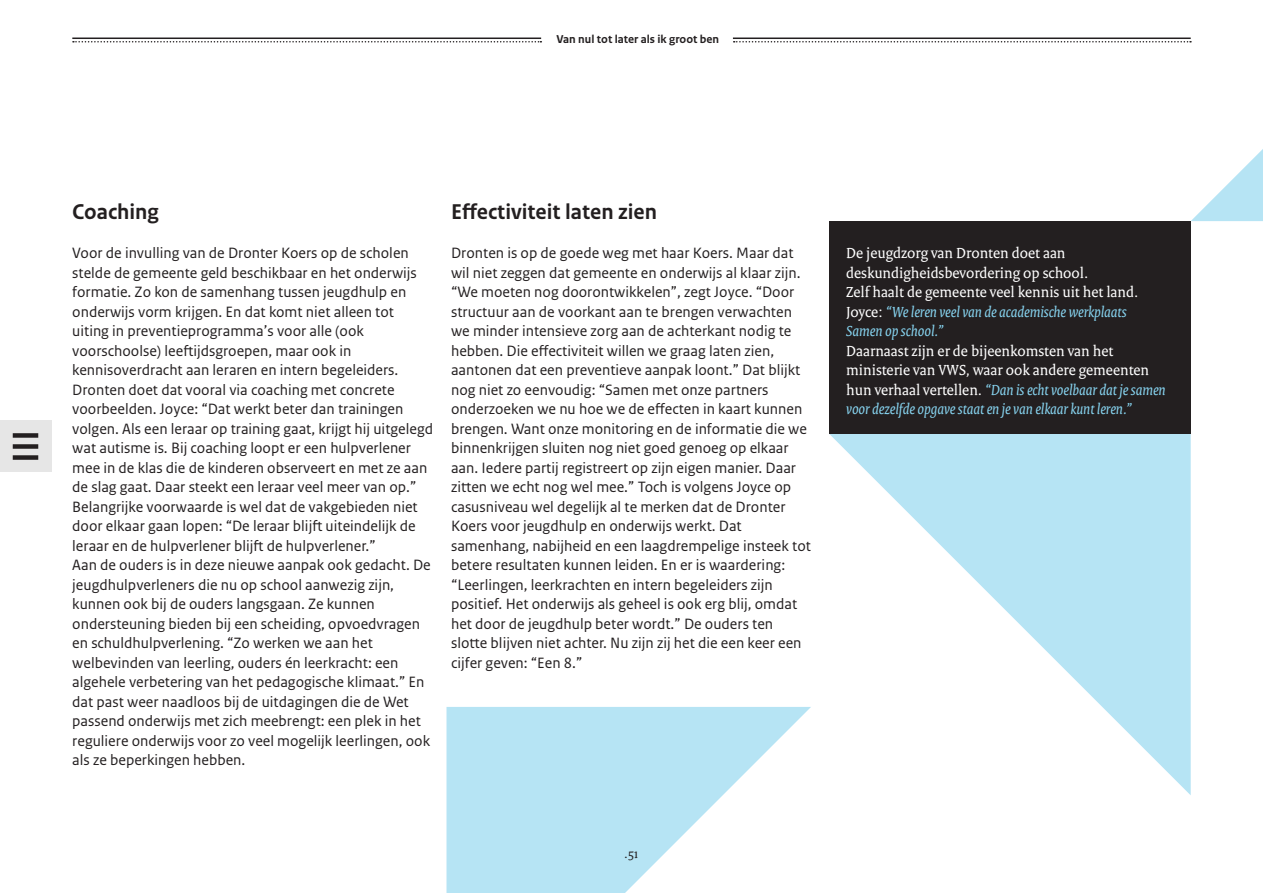
<style>
.page{position:relative;width:1263px;height:893px;background:#fff}
.page>*{position:absolute;margin:0;border:0;box-sizing:border-box;transform-origin:0 0}
.t1{font:700 22.5px "Rijksoverheid Sans Text";color:#231f20}
.t2{font:15.75px/19.5px "Rijksoverheid Sans Text";color:#231f20}
.t3{font:15.75px/19.5px "Rijksoverheid Serif";color:#fff}
.t4{font:13.5px "Rijksoverheid Serif";color:#231f20}
.t5{font:700 12px "Rijksoverheid Sans Text";color:#231f20}
.s1{font-style:italic;color:#86d2ee}
</style>
<div class="page">
<svg style="left:446px;top:707px;width:365px;height:186px;fill:#b6e4f4"></svg>
<hr style="left:72px;top:38px;width:469px;height:1px;background:#231f20">
<svg style="left:73px;top:41px;width:468px;height:2px"></svg>
<hr style="left:733px;top:38px;width:458px;height:1px;background:#231f20">
<svg style="left:734px;top:37px;width:529px;height:184px"></svg>
<hr style="left:1262px;top:421px;width:1px;height:51px;background:#e6e6e6">
<div style="left:0;top:421px;width:51px;height:51px;background:#e6e6e6"></div>
<div style="left:13px;top:433px;width:25px;height:5px;background:#231f20"></div>
<div style="left:13px;top:444px;width:25px;height:5px;background:#231f20"></div>
<div style="left:13px;top:455px;width:25px;height:5px;background:#231f20"></div>
<svg style="left:829px;top:434px;width:362px;height:361px"></svg>
<div style="left:829px;top:221px;width:362px;height:213px;background:#231f20"></div>
<p class="t5" style="left:556px;top:32px;width:164px">Van nul tot later als ik groot ben</p>
<h1 class="t1" style="left:72px;top:199px;width:88px">Coaching</h1>
<p class="t2" style="left:72px;top:244px;width:362px">Voor de invulling van de Dronter Koers op de scholen stelde de gemeente geld beschikbaar en het onderwijs formatie. Zo kon de samenhang tussen jeugdhulp en onderwijs vorm krijgen. En dat komt niet alleen tot uiting in preventieprogramma’s voor alle (ook voorschoolse) leeftijdsgroepen, maar ook in kennisoverdracht aan leraren en intern begeleiders.<br>Dronten doet dat vooral via coaching met concrete voorbeelden. Joyce: “Dat werkt beter dan trainingen volgen. Als een leraar op training gaat, krijgt hij uitgelegd wat autisme is. Bij coaching loopt er een hulpverlener mee in de klas die de kinderen observeert en met ze aan de slag gaat. Daar steekt een leraar veel meer van op.” Belangrijke voorwaarde is wel dat de vakgebieden niet door elkaar gaan lopen: “De leraar blijft uiteindelijk de leraar en de hulpverlener blijft de hulpverlener.”<br>Aan de ouders is in deze nieuwe aanpak ook gedacht. De jeugdhulpverleners die nu op school aanwezig zijn, kunnen ook bij de ouders langsgaan. Ze kunnen ondersteuning bieden bij een scheiding, opvoedvragen en schuldhulpverlening. “Zo werken we aan het welbevinden van leerling, ouders én leerkracht: een algehele verbetering van het pedagogische klimaat.” En dat past weer naadloos bij de uitdagingen die de Wet passend onderwijs met zich meebrengt: een plek in het reguliere onderwijs voor zo veel mogelijk leerlingen, ook als ze beperkingen hebben.</p>
<h1 class="t1" style="left:451px;top:199px;width:207px">Effectiviteit laten zien</h1>
<p class="t2" style="left:451px;top:244px;width:361px">Dronten is op de goede weg met haar Koers. Maar dat wil niet zeggen dat gemeente en onderwijs al klaar zijn. “We moeten nog doorontwikkelen”, zegt Joyce. “Door structuur aan de voorkant aan te brengen verwachten we minder intensieve zorg aan de achterkant nodig te hebben. Die effectiviteit willen we graag laten zien, aantonen dat een preventieve aanpak loont.” Dat blijkt nog niet zo eenvoudig: “Samen met onze partners onderzoeken we nu hoe we de effecten in kaart kunnen brengen. Want onze monitoring en de informatie die we binnenkrijgen sluiten nog niet goed genoeg op elkaar aan. Iedere partij registreert op zijn eigen manier. Daar zitten we echt nog wel mee.” Toch is volgens Joyce op casusniveau wel degelijk al te merken dat de Dronter Koers voor jeugdhulp en onderwijs werkt. Dat samenhang, nabijheid en een laagdrempelige insteek tot betere resultaten kunnen leiden. En er is waardering: “Leerlingen, leerkrachten en intern begeleiders zijn positief. Het onderwijs als geheel is ook erg blij, omdat het door de jeugdhulp beter wordt.” De ouders ten slotte blijven niet achter. Nu zijn zij het die een keer een cijfer geven: “Een 8.”</p>
<p class="t3" style="left:846px;top:243px;width:294px">De jeugdzorg van Dronten doet aan deskundigheidsbevordering op school.<br>Zelf haalt de gemeente veel kennis uit het land.<br>Joyce: <span class="s1">“We leren veel van de academische werkplaats Samen op school.”</span></p>
<p class="t3" style="left:846px;top:341px;width:321px">Daarnaast zijn er de bijeenkomsten van het ministerie van VWS, waar ook andere gemeenten hun verhaal vertellen. <span class="s1">“Dan is echt voelbaar dat je samen voor dezelfde opgave staat en je van elkaar kunt leren.”</span></p>
<p class="t4" style="left:624px;top:846px;width:16px">.51</p>
</div>
